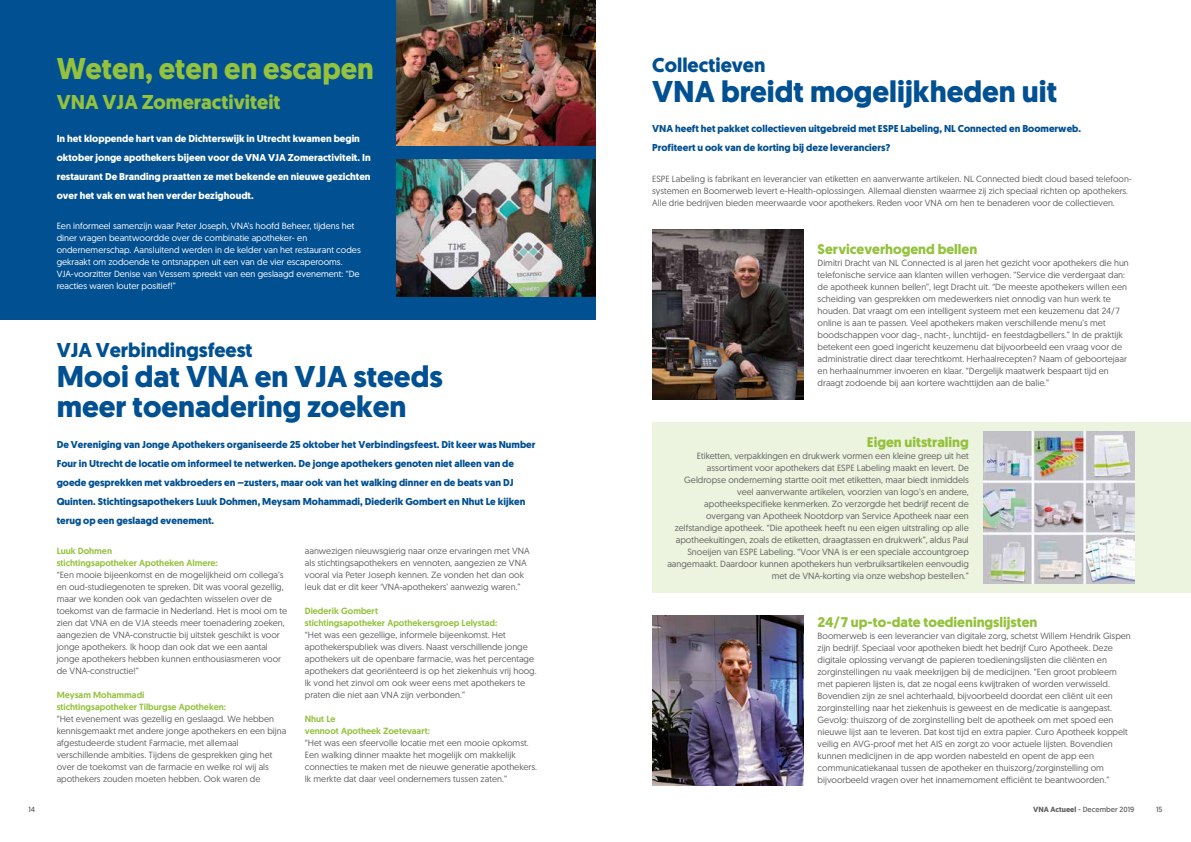
<style>
.page{position:relative;width:1191px;height:842px;background:#fff}
.page>*{position:absolute;margin:0;border:0;box-sizing:border-box;transform-origin:0 0}
.t1{font:700 30px/30px "Geomanist";color:#005092}
.t2{font:700 30px "Geomanist";color:#94c23d}
.t3{font:700 20px "Geomanist";color:#005092}
.t4{font:700 20px "Geomanist";color:#94c23d}
.t5{font:700 14px "Geomanist";color:#94c23d}
.t6{font:700 10px/19px "Geomanist";color:#005092}
.t7{font:700 10px/19px "Geomanist";color:#fff}
.t8{font:9px/12px "Geomanist";color:#646363}
.t9{font:9px/12px "Geomanist";color:#fff}
.t10{font:500 9px/12px "Geomanist";color:#94c23d}
.t11{font:7.5px "Geomanist";color:#646363}
.s1{font-weight:700}
</style>
<div class="page">
<div style="left:652px;top:422px;width:539px;height:171px;background:#ecf3de"></div>
<div style="left:0;top:0;width:595px;height:320px;background:#005092"></div>
<img style="left:397px;top:0;width:198px;height:146px">
<img style="left:397px;top:160px;width:198px;height:137px">
<img style="left:983px;top:432px;width:151px;height:151px">
<img style="left:652px;top:229px;width:151px;height:171px">
<img style="left:652px;top:615px;width:151px;height:170px">
<h1 class="t2" style="left:57px;top:49px;width:318px">Weten, eten en escapen</h1>
<h2 class="t4" style="left:57px;top:89px;width:225px">VNA VJA Zomeractiviteit</h2>
<p class="t7" style="left:57px;top:129px;width:315px">In het kloppende hart van de Dichterswijk in Utrecht kwamen begin oktober jonge apothekers bijeen voor de VNA VJA Zomeractiviteit. In restaurant De Branding praatten ze met bekende en nieuwe gezichten over het vak en wat hen verder bezighoudt.</p>
<p class="t9" style="left:57px;top:219px;width:305px">Een informeel samenzijn waar Peter Joseph, VNA’s hoofd Beheer, tijdens het diner vragen beantwoordde over de combinatie apotheker- en ondernemerschap. Aansluitend werden in de kelder van het restaurant codes gekraakt om zodoende te ontsnappen uit een van de vier escaperooms.<br>VJA-voorzitter Denise van Vessem spreekt van een geslaagd evenement: “De reacties waren louter positief!”</p>
<h2 class="t3" style="left:57px;top:337px;width:197px">VJA Verbindingsfeest</h2>
<h1 class="t1" style="left:57px;top:362px;width:387px">Mooi dat VNA en VJA steeds meer toenadering zoeken</h1>
<p class="t6" style="left:57px;top:435px;width:480px">De Vereniging van Jonge Apothekers organiseerde 25 oktober het Verbindingsfeest. Dit keer was Number Four in Utrecht de locatie om informeel te netwerken. De jonge apothekers genoten niet alleen van de goede gesprekken met vakbroeders en –zusters, maar ook van het walking dinner en de beats van DJ Quinten. Stichtingsapothekers Luuk Dohmen, Meysam Mohammadi, Diederik Gombert en Nhut Le kijken terug op een geslaagd evenement.</p>
<p class="t10" style="left:57px;top:544px;width:162px">Luuk Dohmen<br>stichtingsapotheker Apotheken Almere:</p>
<p class="t8" style="left:57px;top:568px;width:232px">“Een mooie bijeenkomst en de mogelijkheid om collega’s en oud-studiegenoten te spreken. Dit was vooral gezellig, maar we konden ook van gedachten wisselen over de toekomst van de farmacie in Nederland. Het is mooi om te zien dat VNA en de VJA steeds meer toenadering zoeken, aangezien de VNA-constructie bij uitstek geschikt is voor jonge apothekers. Ik hoop dan ook dat we een aantal jonge apothekers hebben kunnen enthousiasmeren voor de VNA-constructie!”</p>
<p class="t10" style="left:57px;top:688px;width:171px">Meysam Mohammadi stichtingsapotheker Tilburgse Apotheken:</p>
<p class="t8" style="left:57px;top:712px;width:231px">“Het evenement was gezellig en geslaagd. We hebben kennisgemaakt met andere jonge apothekers en een bijna afgestudeerde student Farmacie, met allemaal verschillende ambities. Tijdens de gesprekken ging het over de toekomst van de farmacie en welke rol wij als apothekers zouden moeten hebben. Ook waren de</p>
<p class="t8" style="left:305px;top:544px;width:226px">aanwezigen nieuwsgierig naar onze ervaringen met VNA als stichtingsapothekers en vennoten, aangezien ze VNA vooral via Peter Joseph kennen. Ze vonden het dan ook leuk dat er dit keer ‘VNA-apothekers’ aanwezig waren.”</p>
<p class="t10" style="left:305px;top:604px;width:194px">Diederik Gombert<br>stichtingsapotheker Apothekersgroep Lelystad:</p>
<p class="t8" style="left:305px;top:628px;width:233px">“Het was een gezellige, informele bijeenkomst. Het apothekerspubliek was divers. Naast verschillende jonge apothekers uit de openbare farmacie, was het percentage apothekers dat georiënteerd is op het ziekenhuis vrij hoog.<br>Ik vond het zinvol om ook weer eens met apothekers te praten die niet aan VNA zijn verbonden.”</p>
<p class="t10" style="left:305px;top:712px;width:127px">Nhut Le<br>vennoot Apotheek Zoetevaart:</p>
<p class="t8" style="left:305px;top:736px;width:234px">“Het was een sfeervolle locatie met een mooie opkomst.<br>Een walking dinner maakte het mogelijk om makkelijk connecties te maken met de nieuwe generatie apothekers.<br>Ik merkte dat daar veel ondernemers tussen zaten.”</p>
<h2 class="t3" style="left:652px;top:51px;width:115px">Collectieven</h2>
<h1 class="t1" style="left:652px;top:76px;width:406px">VNA breidt mogelijkheden uit</h1>
<p class="t6" style="left:652px;top:119px;width:430px">VNA heeft het pakket collectieven uitgebreid met ESPE Labeling, NL Connected en Boomerweb.<br>Profiteert u ook van de korting bij deze leveranciers?</p>
<p class="t8" style="left:652px;top:173px;width:481px">ESPE Labeling is fabrikant en leverancier van etiketten en aanverwante artikelen. NL Connected biedt cloud based telefoon&shy;systemen en Boomerweb levert e-Health-oplossingen. Allemaal diensten waarmee zij zich speciaal richten op apothekers.<br>Alle drie bedrijven bieden meerwaarde voor apothekers. Reden voor VNA om hen te benaderen voor de collectieven.</p>
<h3 class="t5" style="left:817px;top:240px;width:161px">Serviceverhogend bellen</h3>
<p class="t8" style="left:817px;top:256px;width:313px">Dimitri Dracht van NL Connected is al jaren het gezicht voor apothekers die hun telefonische service aan klanten willen verhogen. “Service die verdergaat dan: de apotheek kunnen bellen”, legt Dracht uit. “De meeste apothekers willen een scheiding van gesprekken om medewerkers niet onnodig van hun werk te houden. Dat vraagt om een intelligent systeem met een keuzemenu dat 24/7 online is aan te passen. Veel apothekers maken verschillende menu’s met boodschappen voor dag-, nacht-, lunchtijd- en feestdagbellers.” In de praktijk betekent een goed ingericht keuzemenu dat bijvoorbeeld een vraag voor de administratie direct daar terechtkomt. Herhaalrecepten? Naam of geboortejaar en herhaalnummer invoeren en klaar. “Dergelijk maatwerk bespaart tijd en draagt zodoende bij aan kortere wachttijden aan de balie.”</p>
<h3 class="t5" style="left:867px;top:432px;width:103px">Eigen uitstraling</h3>
<p class="t8" style="left:667px;top:449px;width:303px;text-align:right">Etiketten, verpakkingen en drukwerk vormen een kleine greep uit het assortiment voor apothekers dat ESPE Labeling maakt en levert. De Geldropse onderneming startte ooit met etiketten, maar biedt inmiddels veel aanverwante artikelen, voorzien van logo’s en andere, apotheekspecifieke kenmerken. Zo verzorgde het bedrijf recent de overgang van Apotheek Nootdorp van Service Apotheek naar een zelfstandige apotheek. “Die apotheek heeft nu een eigen uitstraling op alle apotheekuitingen, zoals de etiketten, draagtassen en drukwerk”, aldus Paul Snoeijen van ESPE Labeling. “Voor VNA is er een speciale accountgroep aangemaakt. Daardoor kunnen apothekers hun verbruiksartikelen eenvoudig met de VNA-korting via onze webshop bestellen.”</p>
<h3 class="t5" style="left:817px;top:613px;width:221px">24/7 up-to-date toedieningslijsten</h3>
<p class="t8" style="left:817px;top:630px;width:315px">Boomerweb is een leverancier van digitale zorg, schetst Willem Hendrik Gispen zijn bedrijf. Speciaal voor apotheken biedt het bedrijf Curo Apotheek. Deze digitale oplossing vervangt de papieren toedieningslijsten die cliënten en zorginstellingen nu vaak meekrijgen bij de medicijnen. “Een groot probleem met papieren lijsten is, dat ze nogal eens kwijtraken of worden verwisseld.<br>Bovendien zijn ze snel achterhaald, bijvoorbeeld doordat een cliënt uit een zorginstelling naar het ziekenhuis is geweest en de medicatie is aangepast.<br>Gevolg: thuiszorg of de zorginstelling belt de apotheek om met spoed een nieuwe lijst aan te leveren. Dat kost tijd en extra papier. Curo Apotheek koppelt veilig en AVG-proof met het AIS en zorgt zo voor actuele lijsten. Bovendien kunnen medicijnen in de app worden nabesteld en opent de app een communicatiekanaal tussen de apotheker en thuiszorg/zorginstelling om bijvoorbeeld vragen over het innamemoment efficiënt te beantwoorden.”</p>
<p class="t11" style="left:1033px;top:805px;width:102px"><span class="s1">VNA Actueel</span> - December 2019</p>
<p class="t11" style="left:28px;top:805px;width:8px">14</p>
<p class="t11" style="left:1156px;top:805px;width:8px">15</p>
</div>
